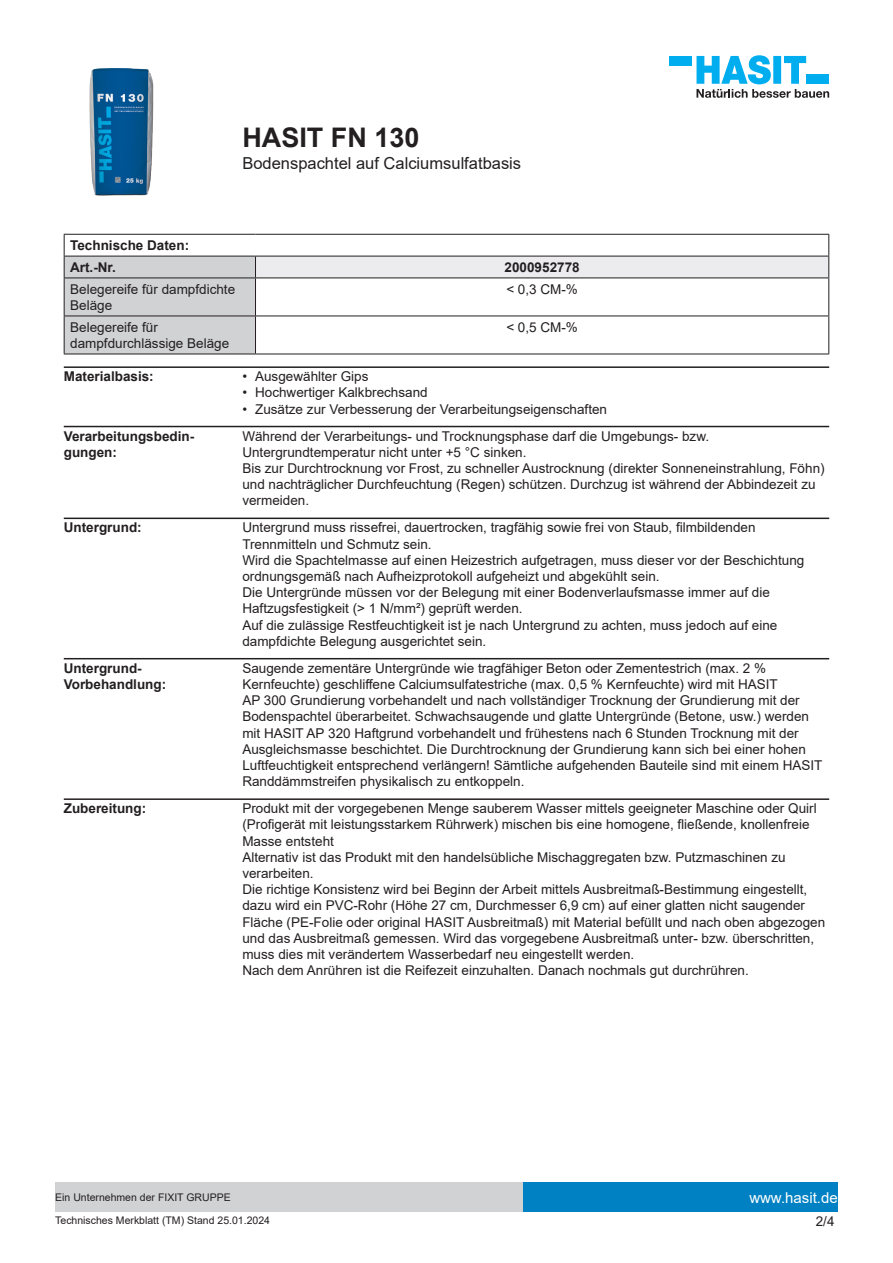
<style>
.page{position:relative;width:893px;height:1263px;background:#fff}
.page>*{position:absolute;margin:0;border:0;box-sizing:border-box;transform-origin:0 0}
.t1{font:700 27px "Arial";color:#231f20}
.t2{font:16.5px "Arial";color:#231f20}
.t3{font:15px "Arial";color:#fff}
.t4{font:13.5px/16.2px "Arial";color:#231f20}
.t5{font:700 13.5px/16.2px "Arial";color:#231f20}
.t6{font:10.5px "Arial";color:#231f20}
</style>
<div class="page">
<img style="left:89px;top:68px;width:65px;height:128px">
<div style="left:669px;top:56px;width:23px;height:10px;background:#00aeef"></div>
<svg style="left:696px;top:55px;width:133px;height:43px"></svg>
<div style="left:523px;top:1182px;width:315px;height:30px;background:#0081c3"></div>
<div style="left:55px;top:1182px;width:468px;height:30px;background:#d1d2d4"></div>
<div style="left:255px;top:256px;width:574px;height:22px;background:#ececee"></div>
<hr style="left:64px;top:234px;width:191px;height:1px;background:#231f20">
<hr style="left:255px;top:234px;width:574px;height:1px;background:#231f20">
<hr style="left:255px;top:256px;width:574px;height:1px;background:#231f20">
<svg style="left:64px;top:235px;width:192px;height:119px"></svg>
<svg style="left:828px;top:235px;width:1px;height:43px"></svg>
<hr style="left:64px;top:278px;width:191px;height:1px;background:#231f20">
<hr style="left:64px;top:278px;width:1px;height:38px;background:#231f20">
<hr style="left:255px;top:278px;width:574px;height:1px;background:#231f20">
<hr style="left:255px;top:278px;width:1px;height:38px;background:#231f20">
<hr style="left:828px;top:278px;width:1px;height:38px;background:#231f20">
<hr style="left:64px;top:316px;width:191px;height:1px;background:#231f20">
<hr style="left:64px;top:316px;width:1px;height:38px;background:#231f20">
<hr style="left:255px;top:316px;width:574px;height:1px;background:#231f20">
<hr style="left:255px;top:316px;width:1px;height:38px;background:#231f20">
<hr style="left:828px;top:316px;width:1px;height:38px;background:#231f20">
<hr style="left:64px;top:354px;width:191px;height:1px;background:#231f20">
<hr style="left:255px;top:354px;width:574px;height:1px;background:#231f20">
<hr style="left:64px;top:366px;width:765px;height:2px;background:#231f20">
<hr style="left:64px;top:426px;width:765px;height:1px;background:#231f20">
<hr style="left:64px;top:518px;width:765px;height:1px;background:#231f20">
<hr style="left:64px;top:658px;width:765px;height:1px;background:#231f20">
<hr style="left:64px;top:798px;width:765px;height:2px;background:#231f20">
<p class="t5" style="left:70px;top:235px;width:121px;line-height:21.9px">Technische Daten:<br>Art.-Nr.</p>
<h1 class="t1" style="left:242px;top:119px;width:179px">HASIT FN 130</h1>
<p class="t2" style="left:242px;top:152px;width:280px">Bodenspachtel auf Calciumsulfatbasis</p>
<p class="t5" style="left:505px;top:259px;width:77px">2000952778</p>
<p class="t4" style="left:70px;top:281px;width:167px">Belegereife für dampfdichte<br>Beläge</p>
<p class="t4" style="left:506px;top:281px;width:73px">&lt; 0,3 CM-%</p>
<p class="t4" style="left:70px;top:319px;width:161px">Belegereife für dampfdurchlässige Beläge</p>
<p class="t4" style="left:506px;top:319px;width:73px">&lt; 0,5 CM-%</p>
<p class="t5" style="left:64px;top:369px;width:92px">Materialbasis:</p>
<p class="t4" style="left:242px;top:368px;width:128px">• Ausgewählter Gips</p>
<p class="t4" style="left:242px;top:384px;width:187px">• Hochwertiger Kalkbrechsand</p>
<p class="t4" style="left:242px;top:401px;width:366px">• Zusätze zur Verbesserung der Verarbeitungseigenschaften</p>
<p class="t5" style="left:64px;top:428px;width:132px">Verarbeitungsbedin&shy;gungen:</p>
<p class="t4" style="left:242px;top:428px;width:584px">Während der Verarbeitungs- und Trocknungsphase darf die Umgebungs- bzw.<br>Untergrundtemperatur nicht unter +5 °C sinken.<br>Bis zur Durchtrocknung vor Frost, zu schneller Austrocknung (direkter Sonneneinstrahlung, Föhn) und nachträglicher Durchfeuchtung (Regen) schützen. Durchzug ist während der Abbindezeit zu vermeiden.</p>
<p class="t5" style="left:64px;top:520px;width:79px">Untergrund:</p>
<p class="t4" style="left:242px;top:519px;width:563px">Untergrund muss rissefrei, dauertrocken, tragfähig sowie frei von Staub, filmbildenden Trennmitteln und Schmutz sein.<br>Wird die Spachtelmasse auf einen Heizestrich aufgetragen, muss dieser vor der Beschichtung ordnungsgemäß nach Aufheizprotokoll aufgeheizt und abgekühlt sein.<br>Die Untergründe müssen vor der Belegung mit einer Bodenverlaufsmasse immer auf die Haftzugsfestigkeit (&gt; 1 N/mm²) geprüft werden.<br>Auf die zulässige Restfeuchtigkeit ist je nach Untergrund zu achten, muss jedoch auf eine dampfdichte Belegung ausgerichtet sein.</p>
<p class="t5" style="left:64px;top:660px;width:104px">Untergrund-<br>Vorbehandlung:</p>
<p class="t4" style="left:242px;top:660px;width:582px">Saugende zementäre Untergründe wie tragfähiger Beton oder Zementestrich (max. 2 % Kernfeuchte) geschliffene Calciumsulfatestriche (max. 0,5 % Kernfeuchte) wird mit HASIT<br>AP 300 Grundierung vorbehandelt und nach vollständiger Trocknung der Grundierung mit der Bodenspachtel überarbeitet. Schwachsaugende und glatte Untergründe (Betone, usw.) werden mit HASIT AP 320 Haftgrund vorbehandelt und frühestens nach 6 Stunden Trocknung mit der Ausgleichsmasse beschichtet. Die Durchtrocknung der Grundierung kann sich bei einer hohen Luftfeuchtigkeit entsprechend verlängern! Sämtliche aufgehenden Bauteile sind mit einem HASIT Randdämmstreifen physikalisch zu entkoppeln.</p>
<p class="t5" style="left:64px;top:800px;width:84px">Zubereitung:</p>
<p class="t4" style="left:242px;top:800px;width:584px">Produkt mit der vorgegebenen Menge sauberem Wasser mittels geeigneter Maschine oder Quirl (Profigerät mit leistungsstarkem Rührwerk) mischen bis eine homogene, fließende, knollenfreie Masse entsteht<br>Alternativ ist das Produkt mit den handelsübliche Mischaggregaten bzw. Putzmaschinen zu verarbeiten.<br>Die richtige Konsistenz wird bei Beginn der Arbeit mittels Ausbreitmaß-Bestimmung eingestellt, dazu wird ein PVC-Rohr (Höhe 27 cm, Durchmesser 6,9 cm) auf einer glatten nicht saugender Fläche (PE-Folie oder original HASIT Ausbreitmaß) mit Material befüllt und nach oben abgezogen und das Ausbreitmaß gemessen. Wird das vorgegebene Ausbreitmaß unter- bzw. überschritten, muss dies mit verändertem Wasserbedarf neu eingestellt werden.<br>Nach dem Anrühren ist die Reifezeit einzuhalten. Danach nochmals gut durchrühren.</p>
<p class="t6" style="left:55px;top:1190px;width:177px">Ein Unternehmen der FIXIT GRUPPE</p>
<p class="t3" style="left:749px;top:1187px;width:90px">www.hasit.de</p>
<p class="t6" style="left:55px;top:1213px;width:216px">Technisches Merkblatt (TM) Stand 25.01.2024</p>
<p class="t4" style="left:816px;top:1213px;width:20px">2/4</p>
</div>
